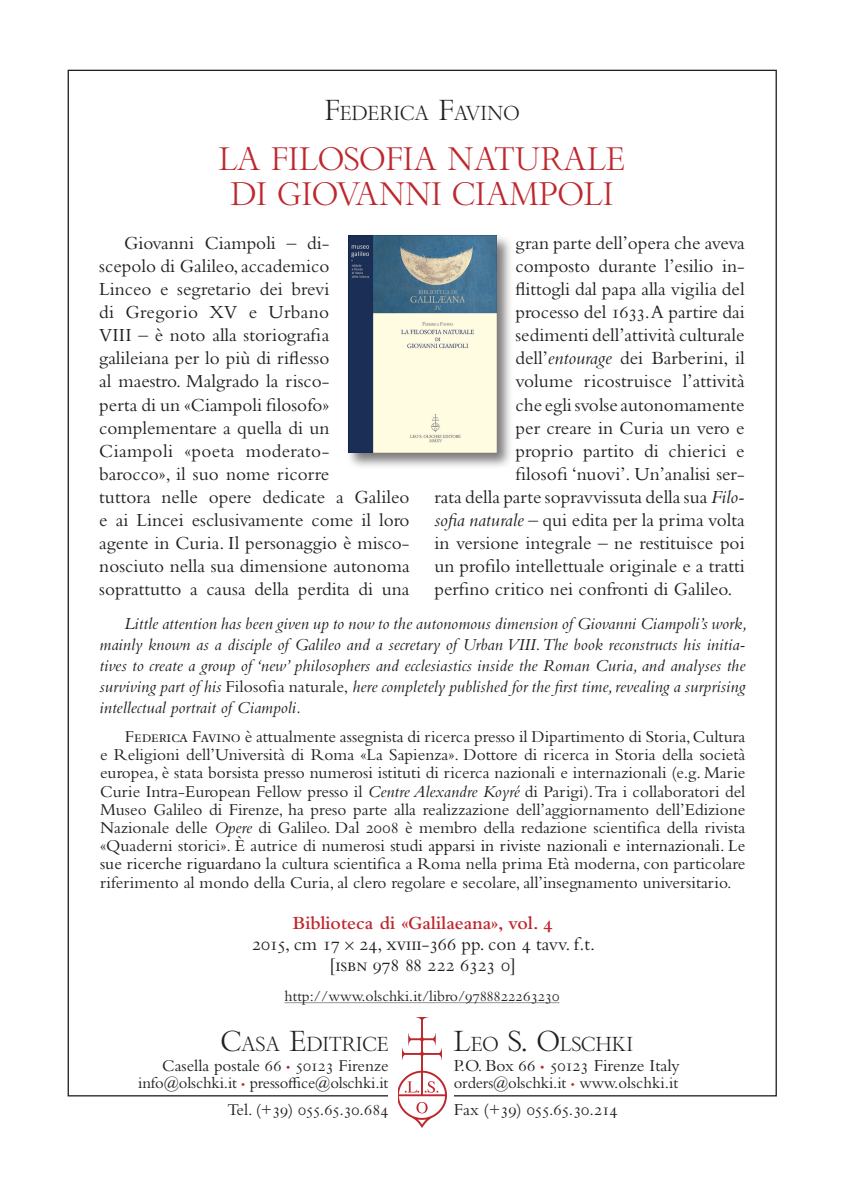
<style>
.page{position:relative;width:844px;height:1191px;background:#fff}
.page>*{position:absolute;margin:0;border:0;box-sizing:border-box;transform-origin:0 0}
._2_titolo{font:31.5px/35px "Bembo Titling MT Std";color:#be272d;text-align:center}
._1_autore{font:19.6px "Bembo Titling MT Std";color:#231f20}
._5_testo{font:19.25px/23.1px "Bembo Std";color:#231f20}
._8_Prezzo_e_Isbn{font:19.25px "Bembo Std";color:#231f20}
._6_collana{font:600 19.25px "Bembo Std";color:#be272d}
._5_testo_inglese{font:italic 17.5px/21px "Bembo Std";letter-spacing:.005em;color:#231f20;text-align:justify}
.t1{font:17.5px "Bembo Std";color:#231f20}
.t2{font:17.5px "Bembo Std";letter-spacing:-.02em;color:#231f20}
._5_testo-2{font:17.32px/18.2px "Bembo Std";color:#231f20;text-align:justify}
.t3{font:17.15px "Bembo Std";color:#231f20}
.t4{font:17.15px "Bembo Std";letter-spacing:-.02em;color:#231f20}
.t5{font:16.62px "Bembo Std";letter-spacing:-.01em;color:#231f20}
.link_scheda_libro{font:15.75px "Bembo Std";color:#231f20}
.s1{font-size:28px}
.s2{font-style:italic}
.s3{font-style:normal}
.s4{color:#161616}
.s5{font-family:"Bembo Cost"}
.s6{font-size:11.9px;color:#be272d}
.s7{font-size:11.38px;color:#be272d}
.s8{font-size:12.25px;color:#be272d}
</style>
<div class="page">
<img style="left:398px;top:1017px;width:48px;height:110px">
<div style="left:346px;top:234px;width:167px;height:235px;background:#231f20;opacity:.6"></div>
<img style="left:348px;top:236px;width:148px;height:216px">
<hr style="left:284px;top:1002px;width:275px;height:1px;background:#939598">
<p class="_1_autore" style="left:324px;top:101px;width:197px"><span class="s1">F</span>EDERICA <span class="s1">F</span>AVINO</p>
<p class="_2_titolo" style="left:219px;top:141px;width:407px">LA FILOSOFIA NATURALE<br>DI GIOVANNI CIAMPOLI</p>
<p class="_5_testo" style="left:99px;top:231px;width:312px;text-indent:25px">Giovanni Ciampoli – di-<br>scepolo di Galileo, accademico<br>Linceo e segretario dei brevi<br>di Gregorio XV e Urbano<br>VIII – è noto alla storiografia<br>galileiana per lo più di riflesso<br>al maestro. Malgrado la risco-<br>perta di un «Ciampoli filosofo» complementare a quella di un<br>Ciampoli «poeta moderato-<br>barocco», il suo nome ricorre<br>tuttora nelle opere dedicate a Galileo e ai Lincei esclusivamente come il loro agente in Curia. Il personaggio è misco&shy;nosciuto nella sua dimensione autonoma soprattutto a causa della perdita di una</p>
<p class="_5_testo" style="left:515px;top:231px;width:231px">gran parte dell’opera che aveva</p>
<p class="_5_testo" style="left:515px;top:254px;width:231px">composto durante l’esilio in-</p>
<p class="_5_testo" style="left:515px;top:277px;width:231px">flittogli dal papa alla vigilia del</p>
<p class="_5_testo" style="left:515px;top:300px;width:231px">processo del 1633.A partire dai</p>
<p class="_5_testo" style="left:515px;top:323px;width:231px">sedimenti dell’attività culturale</p>
<p class="_5_testo" style="left:515px;top:346px;width:231px">dell’<span class="s2">entourage</span> dei Barberini, il</p>
<p class="_5_testo" style="left:515px;top:369px;width:231px">volume ricostruisce l’attività</p>
<p class="_5_testo" style="left:515px;top:392px;width:231px">che egli svolse autonomamente</p>
<p class="_5_testo" style="left:515px;top:416px;width:231px">per creare in Curia un vero e</p>
<p class="_5_testo" style="left:515px;top:439px;width:231px">proprio partito di chierici e</p>
<p class="_5_testo" style="left:515px;top:462px;width:231px">filosofi ‘nuovi’. Un’analisi ser-</p>
<p class="_5_testo" style="left:434px;top:485px;width:312px">rata della parte sopravvissuta della sua <span class="s2">Filo-</span></p>
<p class="_5_testo" style="left:434px;top:508px;width:312px"><span class="s2">sofia naturale</span> – qui edita per la prima volta</p>
<p class="_5_testo" style="left:434px;top:531px;width:312px">in versione integrale – ne restituisce poi</p>
<p class="_5_testo" style="left:434px;top:554px;width:312px">un profilo intellettuale originale e a tratti</p>
<p class="_5_testo" style="left:434px;top:577px;width:300px">perfino critico nei confronti di Galileo.</p>
<p class="_5_testo_inglese" style="left:99px;top:612px;width:649px;text-indent:25px">Little attention has been given up to now to the autonomous dimension of Giovanni Ciampoli’s work, mainly known as a disciple of Galileo and a secretary of Urban VIII. The book reconstructs his initia&shy;tives to create a group of ‘new’ philosophers and ecclesiastics inside the Roman Curia, and analyses the surviving part of his <span class="s3">Filosofia naturale,</span> here completely published for the first time, revealing a surprising intellectual portrait of Ciampoli.</p>
<p class="_5_testo-2" style="left:100px;top:727px;width:646px;text-indent:25px">Federica Favino è attualmente assegnista di ricerca presso il Dipartimento di Storia, Cultura e Religioni dell’Università di Roma «La Sapienza». Dottore di ricerca in Storia della società europea, è stata borsista presso numerosi istituti di ricerca nazionali e internazionali (e.g. Marie Curie Intra-European Fellow presso il <span class="s2">Centre Alexandre Koyré</span> di Parigi). Tra i collaboratori del Museo Galileo di Firenze, ha preso parte alla realizzazione dell’aggiornamento dell’Edizione Nazionale delle <span class="s2">Opere</span> di Galileo. Dal 2008 è membro della redazione scientifica della rivista «Quaderni storici». È autrice di numerosi studi <span class="s4">apparsi in riviste nazionali e internazionali. Le sue ricerche riguardano</span> la cultura scientifica a Roma nella prima Età moderna, con particolare riferimento al mondo della Curia, al clero regolare e secolare, all’insegnamento universitario.</p>
<p class="_6_collana" style="left:293px;top:912px;width:261px">Biblioteca di «Galilaeana», vol. 4</p>
<p class="_8_Prezzo_e_Isbn" style="left:252px;top:933px;width:344px">2015, cm 17 <span class="s5">¥</span> 24, xviii-366 pp. con 4 tavv. f.t.</p>
<p class="_8_Prezzo_e_Isbn" style="left:329px;top:954px;width:188px">[isbn 978 88 222 6323 0]</p>
<p class="link_scheda_libro" style="left:284px;top:987px;width:276px">http://www.olschki.it/libro/9788822263230</p>
<p class="_1_autore" style="left:221px;top:1031px;width:169px"><span class="s1">C</span>ASA <span class="s1">E</span>DITRICE</p>
<p class="t3" style="left:162px;top:1055px;width:228px">Casella postale 66 <span class="s6">•</span> 50123 Firenze</p>
<p class="t5" style="left:138px;top:1073px;width:251px">info@olschki.it <span class="s7">•</span> pressoffice@olschki.it</p>
<p class="t4" style="left:227px;top:1099px;width:162px">Tel. (+39) 055.65.30.684</p>
<p class="_1_autore" style="left:453px;top:1031px;width:181px"><span class="s1">L</span>EO <span class="s1">S. O</span>LSCHKI</p>
<p class="t1" style="left:453px;top:1054px;width:227px">P.O. Box 66 <span class="s8">•</span> 50123 Firenze Italy</p>
<p class="t5" style="left:453px;top:1073px;width:226px">orders@olschki.it <span class="s7">•</span> www.olschki.it</p>
<p class="t2" style="left:453px;top:1098px;width:165px">Fax (+39) 055.65.30.214</p>
</div>
